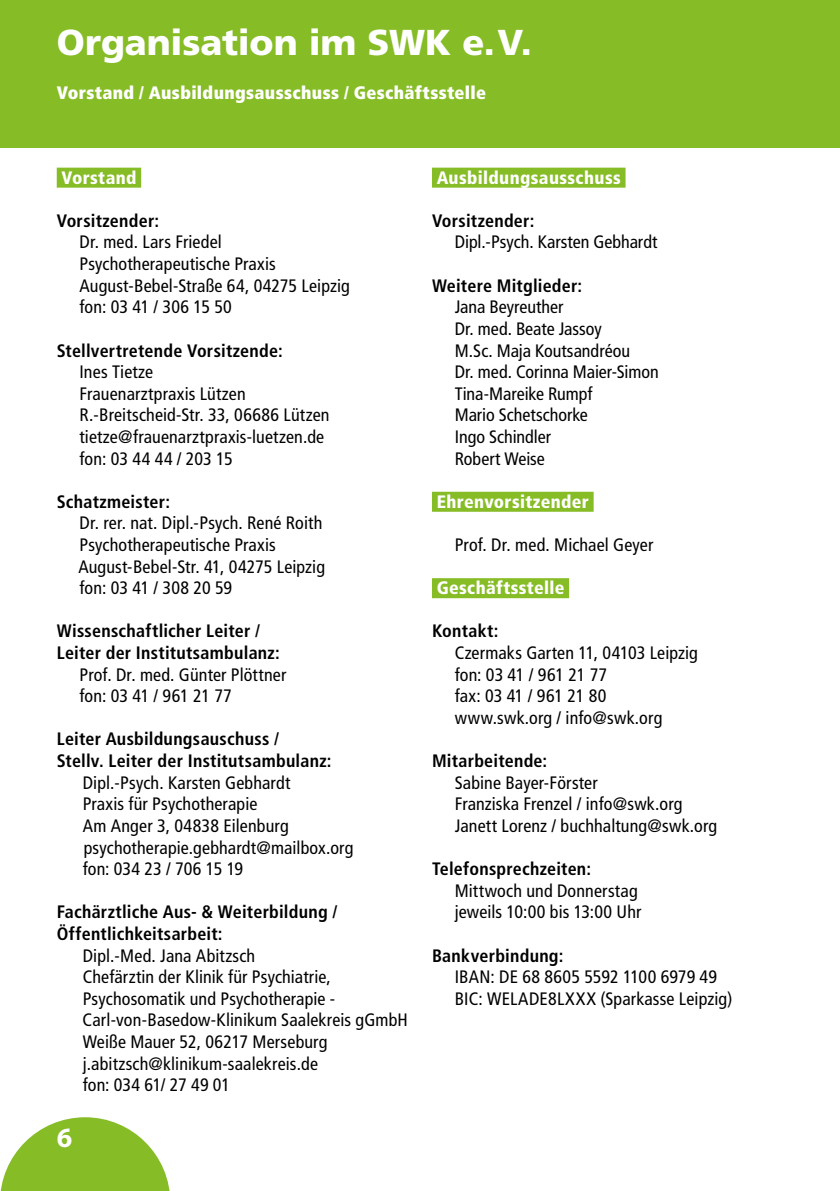
<style>
.page{position:relative;width:840px;height:1191px;background:#fff}
.page>*{position:absolute;margin:0;border:0;box-sizing:border-box;transform-origin:0 0}
.t1{font:900 36px "Frutiger LT Std";letter-spacing:-.005em;color:#fff}
.t2{font:700 28px "Myriad Pro";color:#fff}
.t3{font:condensed 18px/21.6px "Frutiger LT Std";letter-spacing:.005em;color:#000}
.t4{font:700 condensed 18px/21.6px "Frutiger LT Std";letter-spacing:.015em;color:#000}
.t5{font:900 condensed 18px "Frutiger LT Std";letter-spacing:.02em;color:#fff}
.t6{font:900 condensed 18px "Frutiger LT Std";letter-spacing:.02em;color:#fff}
</style>
<div class="page">
<div style="left:0;top:0;width:839px;height:147px;background:#86bc25"></div>
<svg style="left:0;top:1117px;width:170px;height:74px"></svg>
<div style="left:57px;top:168px;width:84px;height:20px;background:#86bc25"></div>
<div style="left:432px;top:168px;width:193px;height:20px;background:#86bc25"></div>
<div style="left:432px;top:492px;width:161px;height:20px;background:#86bc25"></div>
<div style="left:432px;top:578px;width:136px;height:20px;background:#86bc25"></div>
<h1 class="t1" style="left:57px;top:21px;width:476px">Organisation im SWK e.V.</h1>
<p class="t6" style="left:57px;top:81px;width:430px">Vorstand / Ausbildungsausschuss / Geschäftsstelle</p>
<p class="t5" style="left:61px;top:166px;width:76px">Vorstand</p>
<p class="t4" style="left:57px;top:210px;width:104px">Vorsitzender:</p>
<p class="t3" style="left:79px;top:231px;width:272px">Dr. med. Lars Friedel<br>Psychotherapeutische Praxis<br>August-Bebel-Straße 64, 04275 Leipzig fon: 03 41 / 306 15 50</p>
<p class="t4" style="left:57px;top:339px;width:227px">Stellvertretende Vorsitzende:</p>
<p class="t3" style="left:79px;top:361px;width:251px">Ines Tietze<br>Frauenarztpraxis Lützen<br>R.-Breitscheid-Str. 33, 06686 Lützen tietze@frauenarztpraxis-luetzen.de fon: 03 44 44 / 203 15</p>
<p class="t4" style="left:57px;top:491px;width:115px">Schatzmeister:</p>
<p class="t3" style="left:78px;top:512px;width:248px">Dr. rer. nat. Dipl.-Psych. René Roith<br>Psychotherapeutische Praxis<br>August-Bebel-Str. 41, 04275 Leipzig fon: 03 41 / 308 20 59</p>
<p class="t4" style="left:57px;top:620px;width:224px">Wissenschaftlicher Leiter /<br>Leiter der Institutsambulanz:</p>
<p class="t3" style="left:79px;top:663px;width:208px">Prof. Dr. med. Günter Plöttner fon: 03 41 / 961 21 77</p>
<p class="t4" style="left:57px;top:728px;width:276px">Leiter Ausbildungsauschuss /<br>Stellv. Leiter der Institutsambulanz:</p>
<p class="t3" style="left:83px;top:771px;width:272px">Dipl.-Psych. Karsten Gebhardt<br>Praxis für Psychotherapie<br>Am Anger 3, 04838 Eilenburg psychotherapie.gebhardt@mailbox.org fon: 034 23 / 706 15 19</p>
<p class="t4" style="left:57px;top:901px;width:282px">Fachärztliche Aus- &amp; Weiterbildung /<br>Öffentlichkeitsarbeit:</p>
<p class="t3" style="left:82px;top:944px;width:327px">Dipl.-Med. Jana Abitzsch<br>Chefärztin der Klinik für Psychiatrie, Psychosomatik und Psychotherapie - Carl-von-Basedow-Klinikum Saalekreis gGmbH Weiße Mauer 52, 06217 Merseburg j.abitzsch@klinikum-saalekreis.de<br>fon: 034 61/ 27 49 01</p>
<h2 class="t2" style="left:57px;top:1119px;width:17px">6</h2>
<p class="t5" style="left:436px;top:166px;width:185px">Ausbildungsausschuss</p>
<p class="t4" style="left:432px;top:210px;width:104px">Vorsitzender:</p>
<p class="t3" style="left:454px;top:231px;width:204px">Dipl.-Psych. Karsten Gebhardt</p>
<p class="t4" style="left:432px;top:275px;width:152px">Weitere Mitglieder:</p>
<p class="t3" style="left:454px;top:296px;width:205px">Jana Beyreuther<br>Dr. med. Beate Jassoy<br>M.Sc. Maja Koutsandréou<br>Dr. med. Corinna Maier-Simon<br>Tina-Mareike Rumpf<br>Mario Schetschorke<br>Ingo Schindler<br>Robert Weise</p>
<p class="t5" style="left:436px;top:490px;width:154px">Ehrenvorsitzender</p>
<p class="t3" style="left:454px;top:534px;width:200px">Prof. Dr. med. Michael Geyer</p>
<p class="t5" style="left:436px;top:577px;width:129px">Geschäftsstelle</p>
<p class="t4" style="left:432px;top:620px;width:68px">Kontakt:</p>
<p class="t3" style="left:454px;top:642px;width:244px">Czermaks Garten 11, 04103 Leipzig fon: 03 41 / 961 21 77<br>fax: 03 41 / 961 21 80 www.swk.org / info@swk.org</p>
<p class="t4" style="left:432px;top:750px;width:117px">Mitarbeitende:</p>
<p class="t3" style="left:454px;top:771px;width:264px">Sabine Bayer-Förster<br>Franziska Frenzel / info@swk.org<br>Janett Lorenz / buchhaltung@swk.org</p>
<p class="t4" style="left:432px;top:858px;width:160px">Telefonsprechzeiten:</p>
<p class="t3" style="left:454px;top:879px;width:188px">Mittwoch und Donnerstag jeweils 10:00 bis 13:00 Uhr</p>
<p class="t4" style="left:432px;top:944px;width:133px">Bankverbindung:</p>
<p class="t3" style="left:454px;top:966px;width:279px">IBAN: DE 68 8605 5592 1100 6979 49<br>BIC: WELADE8LXXX (Sparkasse Leipzig)</p>
</div>
